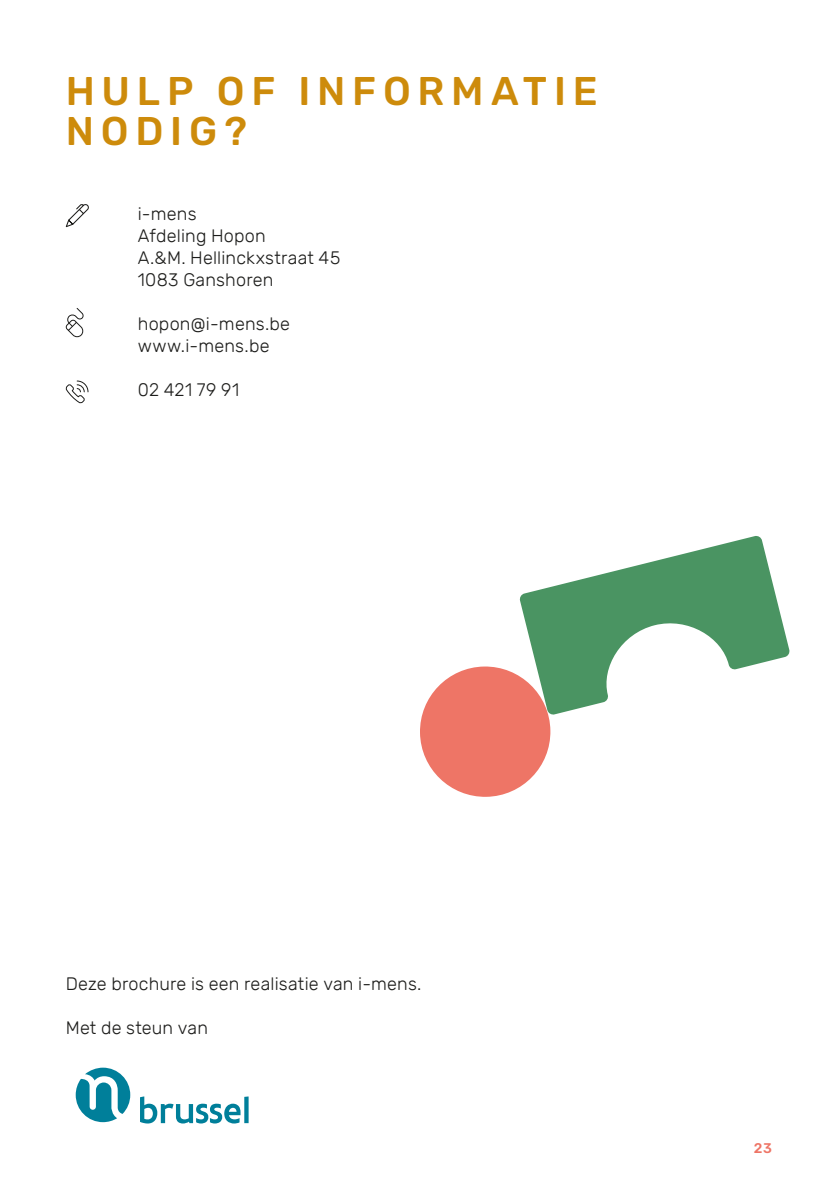
<style>
.page{position:relative;width:840px;height:1191px;background:#fff}
.page>*{position:absolute;margin:0;border:0;box-sizing:border-box;transform-origin:0 0}
.t1{font:500 40px/40px "Rubik";letter-spacing:.17em;color:#cd8b0b}
.t2{font:300 18px/22px "Rubik";letter-spacing:.01em;color:#1d1d1b}
.t3{font:500 14px "Rubik";color:#ee7566}
</style>
<div class="page">
<svg style="left:519px;top:536px;width:271px;height:179px;fill:#4a9462"></svg>
<svg style="left:420px;top:666px;width:130px;height:131px"></svg>
<svg style="left:65px;top:204px;width:24px;height:24px"></svg>
<svg style="left:65px;top:308px;width:19px;height:30px"></svg>
<svg style="left:65px;top:380px;width:24px;height:24px"></svg>
<svg style="left:140px;top:1096px;width:108px;height:27px"></svg>
<svg style="left:76px;top:1067px;width:54px;height:55px"></svg>
<h1 class="t1" style="left:66px;top:72px;width:533px">HULP OF INFORMATIE<br>NODIG?</h1>
<p class="t2" style="left:138px;top:203px;width:204px">i-mens<br>Afdeling Hopon<br>A.&amp;M. Hellinckxstraat 45<br>1083 Ganshoren</p>
<p class="t2" style="left:138px;top:313px;width:154px">hopon@i-mens.be www.i-mens.be</p>
<p class="t2" style="left:138px;top:379px;width:103px">02 421 79 91</p>
<p class="t2" style="left:66px;top:973px;width:357px">Deze brochure is een realisatie van i-mens.</p>
<p class="t2" style="left:66px;top:1017px;width:144px">Met de steun van</p>
<p class="t3" style="left:753px;top:1140px;width:19px">23</p>
</div>
